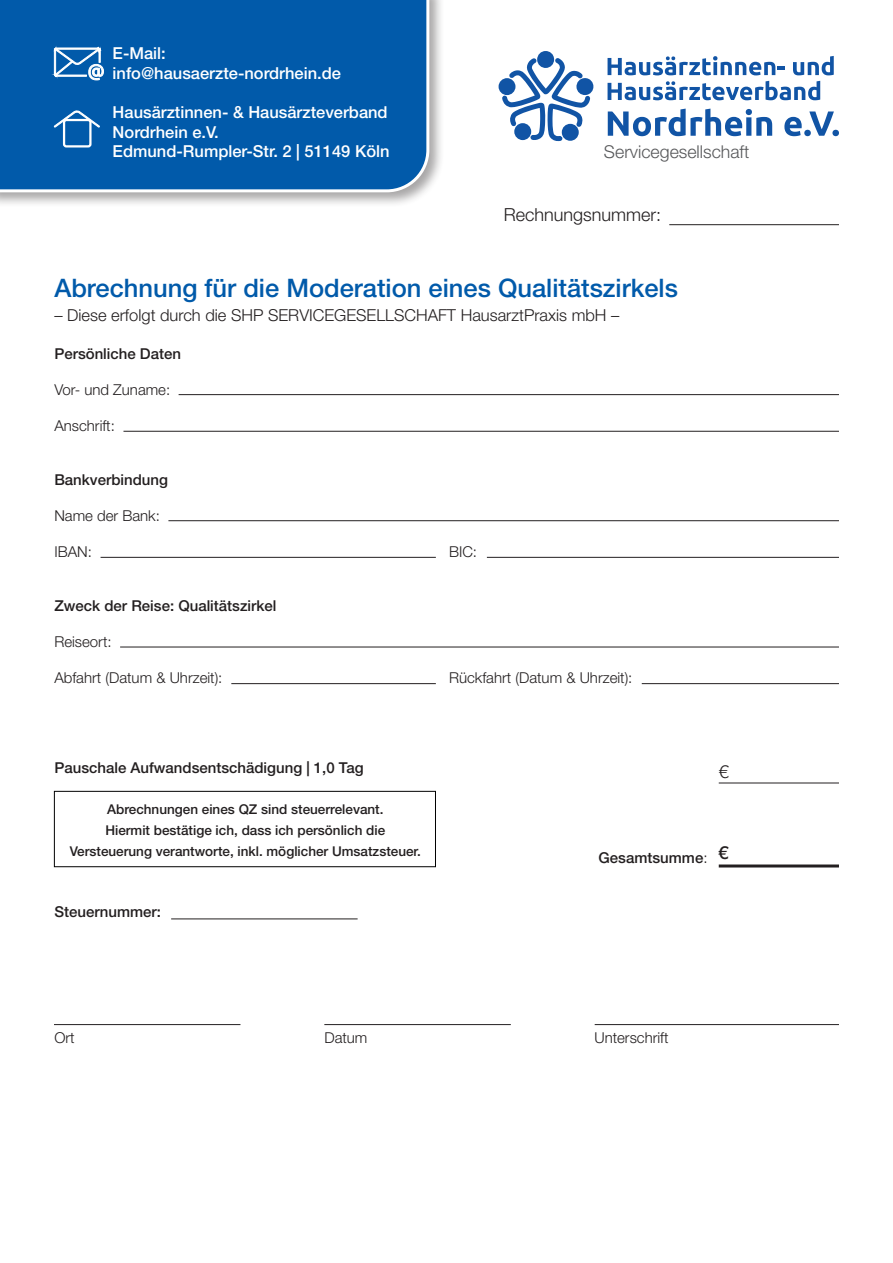
<style>
.page{position:relative;width:893px;height:1263px;background:#fff}
.page>*{position:absolute;margin:0;border:0;box-sizing:border-box;transform-origin:0 0}
.t1{font:500 25.5px "Helvetica Neue LT Std";color:#015aaa}
.t2{font:300 18px "Helvetica Neue LT Std";color:#231f20}
.t3{font:500 18px "Helvetica Neue LT Std";color:#231f20}
.t4{font:300 17.7px "Helvetica Neue LT Std";color:#57585a}
.t5{font:500 16.5px/19.8px "Helvetica Neue LT Std";color:#fff}
.t6{font:300 16.5px "Helvetica Neue LT Std";color:#231f20}
.t7{font:300 15px "Helvetica Neue LT Std";color:#231f20}
.t8{font:500 15px "Helvetica Neue LT Std";color:#231f20}
.t9{font:500 13.5px/21px "Helvetica Neue LT Std";color:#231f20;text-align:center}
.s1{font-weight:300}
</style>
<div class="page">
<div style="left:54px;top:791px;width:382px;height:76px;border:1px solid #000"></div>
<hr style="left:179px;top:394px;width:660px;height:1px;background:#231f20">
<hr style="left:168px;top:520px;width:671px;height:1px;background:#231f20">
<hr style="left:120px;top:647px;width:719px;height:1px;background:#231f20">
<hr style="left:123px;top:431px;width:716px;height:1px;background:#231f20">
<hr style="left:101px;top:557px;width:335px;height:1px;background:#231f20">
<hr style="left:231px;top:683px;width:205px;height:1px;background:#231f20">
<hr style="left:54px;top:1024px;width:186px;height:1px;background:#231f20">
<hr style="left:171px;top:918px;width:187px;height:1px;background:#231f20">
<hr style="left:324px;top:1024px;width:187px;height:1px;background:#231f20">
<hr style="left:595px;top:1024px;width:244px;height:1px;background:#231f20">
<hr style="left:642px;top:683px;width:197px;height:1px;background:#231f20">
<hr style="left:719px;top:783px;width:120px;height:1px;background:#231f20">
<hr style="left:719px;top:864px;width:120px;height:3px;background:#231f20">
<hr style="left:487px;top:557px;width:352px;height:1px;background:#231f20">
<hr style="left:669px;top:224px;width:170px;height:1px;background:#231f20">
<svg style="left:502px;top:58px;width:88px;height:83px"></svg>
<div style="left:499px;top:78px;width:16px;height:17px;background:#1154a5;border-radius:50%"></div>
<div style="left:562px;top:124px;width:17px;height:17px;background:#1154a5;border-radius:50%"></div>
<div style="left:537px;top:51px;width:17px;height:17px;background:#1154a5;border-radius:50%"></div>
<div style="left:576px;top:78px;width:18px;height:17px;background:#1154a5;border-radius:50%"></div>
<div style="left:514px;top:123px;width:17px;height:17px;background:#1154a5;border-radius:50%"></div>
<svg style="left:608px;top:109px;width:231px;height:27px"></svg>
<svg style="left:608px;top:56px;width:177px;height:19px"></svg>
<svg style="left:793px;top:56px;width:41px;height:19px"></svg>
<svg style="left:608px;top:81px;width:212px;height:19px"></svg>
<div style="left:0;top:0;width:445px;height:208px;background:#231f20;opacity:.4"></div>
<div style="left:0;top:0;width:431px;height:194px;background:#015aaa"></div>
<svg style="left:54px;top:47px;width:50px;height:33px"></svg>
<svg style="left:53px;top:110px;width:47px;height:18px"></svg>
<div style="left:63px;top:119px;width:29px;height:28px;border:2px solid #fff;border-radius:2px"></div>
<p class="t5" style="left:113px;top:43px;width:230px">E-Mail: info@hausaerzte-nordrhein.de</p>
<p class="t5" style="left:113px;top:102px;width:278px">Hausärztinnen- &amp; Hausärzteverband<br>Nordrhein e.V.<br>Edmund-Rumpler-Str. 2 | 51149 Köln</p>
<h3 class="t4" style="left:604px;top:141px;width:147px">Servicegesellschaft</h3>
<h2 class="t2" style="left:504px;top:204px;width:159px">Rechnungsnummer:</h2>
<h1 class="t1" style="left:54px;top:273px;width:625px">Abrechnung für die Moderation eines Qualitätszirkels</h1>
<p class="t6" style="left:54px;top:305px;width:566px">– Diese erfolgt durch die SHP SERVICEGESELLSCHAFT HausarztPraxis mbH –</p>
<p class="t8" style="left:54px;top:345px;width:128px">Persönliche Daten</p>
<p class="t7" style="left:54px;top:380px;width:117px">Vor- und Zuname:</p>
<p class="t7" style="left:54px;top:416px;width:62px">Anschrift:</p>
<p class="t8" style="left:54px;top:471px;width:115px">Bankverbindung</p>
<p class="t7" style="left:54px;top:506px;width:107px">Name der Bank:</p>
<p class="t7" style="left:54px;top:542px;width:39px">IBAN:</p>
<p class="t7" style="left:449px;top:542px;width:30px">BIC:</p>
<p class="t8" style="left:54px;top:597px;width:224px">Zweck der Reise: Qualitätszirkel</p>
<p class="t7" style="left:54px;top:632px;width:59px">Reiseort:</p>
<p class="t7" style="left:54px;top:668px;width:170px">Abfahrt (Datum &amp; Uhrzeit):</p>
<p class="t7" style="left:449px;top:668px;width:185px">Rückfahrt (Datum &amp; Uhrzeit):</p>
<p class="t8" style="left:54px;top:759px;width:311px">Pauschale Aufwandsentschädigung | 1,0 Tag</p>
<p class="t9" style="left:70px;top:798px;width:353px">Abrechnungen eines QZ sind steuerrelevant.<br>Hiermit bestätige ich, dass ich persönlich die<br>Versteuerung verantworte, inkl. möglicher Umsatzsteuer.</p>
<p class="t8" style="left:54px;top:903px;width:108px">Steuernummer:</p>
<h2 class="t2" style="left:719px;top:761px;width:12px">€</h2>
<p class="t8" style="left:599px;top:849px;width:110px">Gesamtsumme<span class="s1">:</span></p>
<h2 class="t3" style="left:719px;top:842px;width:12px">€</h2>
<p class="t7" style="left:54px;top:1028px;width:22px">Ort</p>
<p class="t7" style="left:324px;top:1028px;width:45px">Datum</p>
<p class="t7" style="left:594px;top:1028px;width:76px">Unterschrift</p>
</div>
